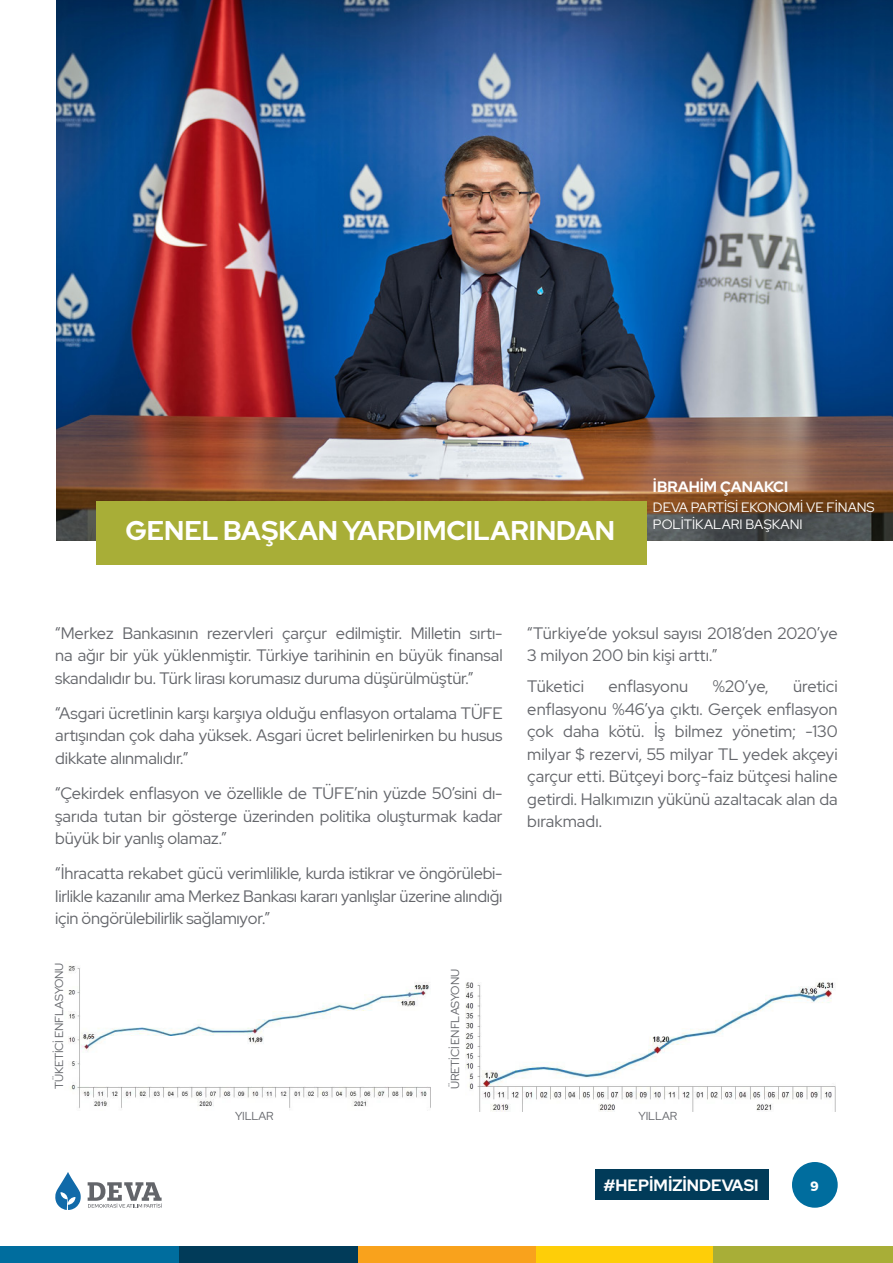
<style>
.page{position:relative;width:893px;height:1263px;background:#fff}
.page>*{position:absolute;margin:0;border:0;box-sizing:border-box;transform-origin:0 0}
.t1{font:700 27px "Red Hat Display";color:#fff}
.t2{font:16.5px/22.5px "Red Hat Display";letter-spacing:-.005em;color:#63656a;text-align:justify}
.t3{font:700 16.35px "Red Hat Display";color:#fff}
.t4{font:700 15px "Red Hat Display";color:#fff}
.t5{font:13.5px/16.5px "Red Hat Display";color:#fff}
.t6{font:700 13.5px "Montserrat";color:#fff}
.t7{font:11.55px "Red Hat Display";letter-spacing:-.015em;color:#63656a}
</style>
<div class="page">
<div style="left:792px;top:1162px;width:46px;height:46px;background:#006d9e;border-radius:50%"></div>
<svg style="left:55px;top:1172px;width:26px;height:38px"></svg>
<svg style="left:88px;top:1182px;width:74px;height:26px"></svg>
<div style="left:0;top:1246px;width:179px;height:17px;background:#006d9e"></div>
<div style="left:179px;top:1246px;width:179px;height:17px;background:#013b59"></div>
<div style="left:358px;top:1246px;width:179px;height:17px;background:#f9a21c"></div>
<div style="left:536px;top:1246px;width:180px;height:17px;background:#fece08"></div>
<div style="left:714px;top:1246px;width:179px;height:17px;background:#a8ae37"></div>
<div style="left:595px;top:1170px;width:174px;height:30px;background:#013b59"></div>
<img style="left:56px;top:0;width:837px;height:540px">
<div style="left:96px;top:502px;width:550px;height:63px;background:#a8ae37"></div>
<img style="left:466px;top:982px;width:370px;height:130px">
<img style="left:68px;top:966px;width:363px;height:143px">
<p class="t1" style="left:125px;top:512px;width:491px">GENEL BAŞKAN YARDIMCILARINDAN</p>
<p class="t4" style="left:653px;top:476px;width:137px">İBRAHİM ÇANAKCI</p>
<p class="t5" style="left:653px;top:499px;width:223px">DEVA PARTİSİ EKONOMİ VE FİNANS<br>POLİTİKALARI BAŞKANI</p>
<p class="t2" style="left:55px;top:621px;width:449px">“Merkez Bankasının rezervleri çarçur edilmiştir. Milletin sırtı&shy;na ağır bir yük yüklenmiştir. Türkiye tarihinin en büyük finansal skandalıdır bu. Türk lirası korumasız duruma düşürülmüştür.”</p>
<p class="t2" style="left:55px;top:702px;width:449px">“Asgari ücretlinin karşı karşıya olduğu enflasyon ortalama TÜFE artışından çok daha yüksek. Asgari ücret belirlenirken bu husus dikkate alınmalıdır.”</p>
<p class="t2" style="left:55px;top:782px;width:449px">“Çekirdek enflasyon ve özellikle de TÜFE’nin yüzde 50’sini dı&shy;şarıda tutan bir gösterge üzerinden politika oluşturmak kadar büyük bir yanlış olamaz.”</p>
<p class="t2" style="left:55px;top:862px;width:449px">“İhracatta rekabet gücü verimlilikle, kurda istikrar ve öngörülebi&shy;lirlikle kazanılır ama Merkez Bankası kararı yanlışlar üzerine alındığı için öngörülebilirlik sağlamıyor.”</p>
<p class="t2" style="left:527px;top:621px;width:312px">“Türkiye’de yoksul sayısı 2018’den 2020’ye<br>3 milyon 200 bin kişi arttı.”</p>
<p class="t2" style="left:527px;top:675px;width:58px">Tüketici</p>
<p class="t2" style="left:608px;top:675px;width:81px">enflasyonu</p>
<p class="t2" style="left:713px;top:675px;width:57px">%20’ye,</p>
<p class="t2" style="left:527px;top:675px;width:312px;text-indent:266px">üretici enflasyonu %46’ya çıktı. Gerçek enflasyon çok daha kötü. İş bilmez yönetim; -130 milyar $ rezervi, 55 milyar TL yedek akçeyi çarçur etti. Bütçeyi borç-faiz bütçesi haline getirdi. Halkımızın yükünü azaltacak alan da bırakmadı.</p>
<p class="t7" style="left:52px;top:1089px;width:128px;rotate:-90deg">TÜKETİCİ ENFLASYONU</p>
<p class="t7" style="left:448px;top:1089px;width:121px;rotate:-90deg">ÜRETİCİ ENFLASYONU</p>
<p class="t7" style="left:235px;top:1108px;width:40px">YILLAR</p>
<p class="t7" style="left:639px;top:1108px;width:40px">YILLAR</p>
<p class="t3" style="left:603px;top:1174px;width:157px">#HEPİMİZİNDEVASI</p>
<p class="t6" style="left:811px;top:1176px;width:10px">9</p>
</div>
